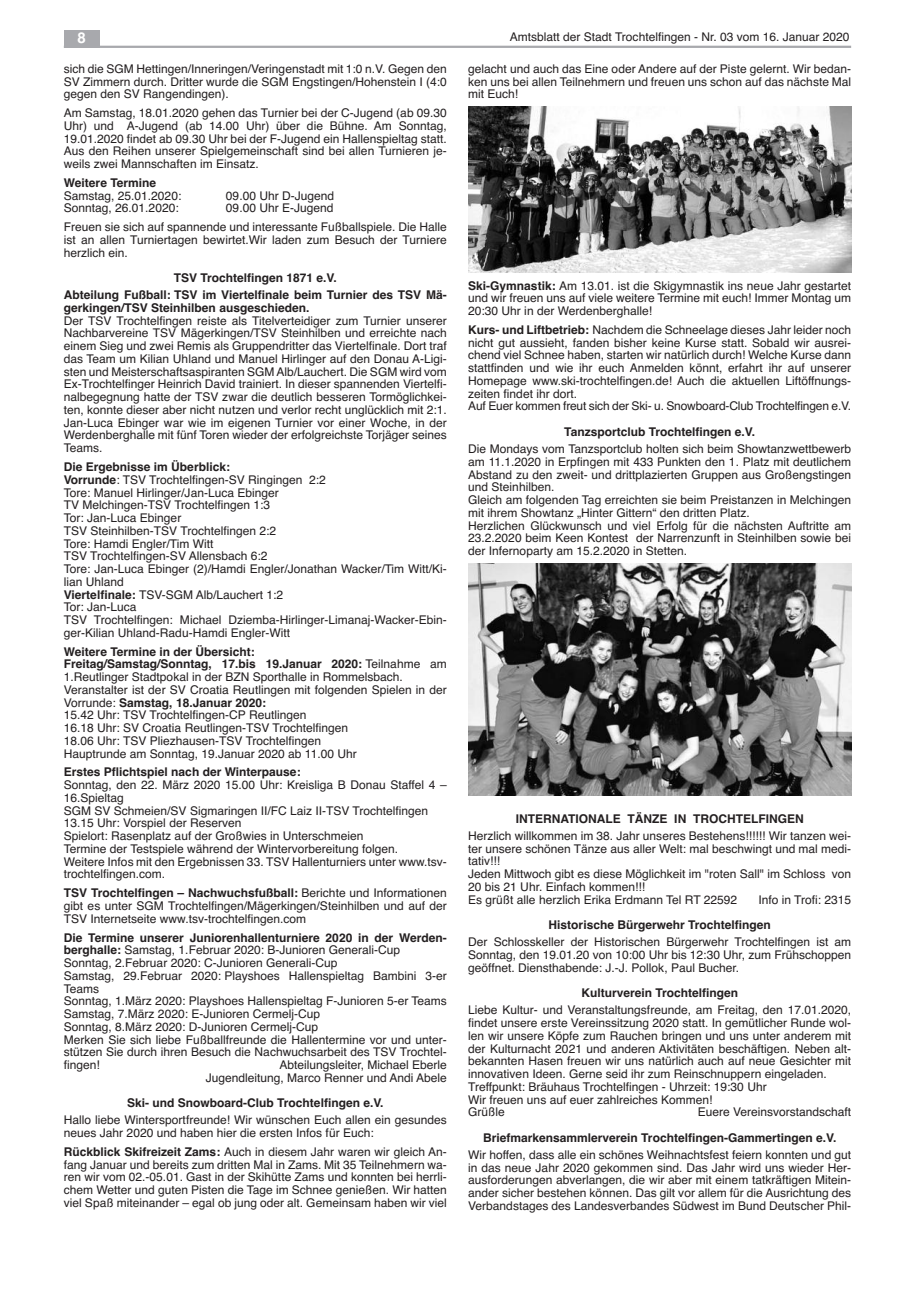
<style>
.page{position:relative;width:915px;height:1297px;background:#fff}
.page>*{position:absolute;margin:0;border:0;box-sizing:border-box;transform-origin:0 0}
.t1{font:700 15px "Helvetica";color:#fff}
.t2{font:12px/12.8px "Helvetica";color:#231f20}
.t3{font:700 12px/17px "Helvetica";color:#231f20;text-align:center}
.s1{font-weight:700}
</style>
<div class="page">
<img style="left:468px;top:106px;width:382px;height:167px">
<img style="left:468px;top:564px;width:382px;height:232px">
<hr style="left:64px;top:46px;width:786px;height:2px;background:#a8a9ad">
<div style="left:64px;top:30px;width:35px;height:17px;background:#a8a9ad"></div>
<p class="t1" style="left:77px;top:29px;width:10px">8</p>
<p class="t2" style="left:509px;top:31px;width:341px">Amtsblatt der Stadt Trochtelfingen - Nr. 03 vom 16. Januar 2020</p>
<p class="t2" style="left:64px;top:62px;width:384px;text-align:justify">sich die SGM Hettingen/Inneringen/Veringenstadt mit 1:0 n.V. Gegen den SV Zimmern durch. Dritter wurde die SGM Engstingen/Hohenstein I (4:0 gegen den SV Rangendingen).</p>
<p class="t2" style="left:64px;top:107px;width:384px;text-align:justify">Am Samstag, 18.01.2020 gehen das Turnier bei der C-Jugend (ab 09.30<br>Uhr) und A-Jugend (ab 14.00 Uhr) über die Bühne. Am Sonntag, 19.01.2020 findet ab 09.30 Uhr bei der F-Jugend ein Hallenspieltag statt.<br>Aus den Reihen unserer Spielgemeinschaft sind bei allen Turnieren je&shy;weils zwei Mannschaften im Einsatz.</p>
<p class="t3" style="left:64px;top:174px;width:94px">Weitere Termine</p>
<p class="t2" style="left:64px;top:189px;width:119px">Samstag, 25.01.2020:</p>
<p class="t2" style="left:226px;top:189px;width:110px">09.00 Uhr D-Jugend</p>
<p class="t2" style="left:64px;top:202px;width:116px">Sonntag, 26.01.2020:</p>
<p class="t2" style="left:64px;top:199px;width:384px;line-height:18.8px;text-indent:162px">09.00 Uhr E-Jugend<br>Freuen sie sich auf spannende und interessante Fußballspiele. Die Halle</p>
<p class="t2" style="left:64px;top:233px;width:384px">ist an allen Turniertagen bewirtet.Wir laden zum Besuch der Turniere herzlich ein.</p>
<p class="t3" style="left:64px;top:270px;width:384px">TSV Trochtelfingen 1871 e.V.<br>Abteilung Fußball: TSV im Viertelfinale beim Turnier des TSV Mä-</p>
<p class="t3" style="left:64px;top:299px;width:247px">gerkingen/TSV Steinhilben ausgeschieden.</p>
<p class="t2" style="left:64px;top:314px;width:384px;text-align:justify">Der TSV Trochtelfingen reiste als Titelverteidiger zum Turnier unserer Nachbarvereine TSV Mägerkingen/TSV Steinhilben und erreichte nach einem Sieg und zwei Remis als Gruppendritter das Viertelfinale. Dort traf das Team um Kilian Uhland und Manuel Hirlinger auf den Donau A-Ligi&shy;sten und Meisterschaftsaspiranten SGM Alb/Lauchert. Die SGM wird vom Ex-Trochtelfinger Heinrich David trainiert. In dieser spannenden Viertelfi&shy;nalbegegnung hatte der TSV zwar die deutlich besseren Tormöglichkei&shy;ten, konnte dieser aber nicht nutzen und verlor recht unglücklich mit 2:1.<br>Jan-Luca Ebinger war wie im eigenen Turnier vor einer Woche, in der Werdenberghalle mit fünf Toren wieder der erfolgreichste Torjäger seines Teams.</p>
<p class="t2" style="left:64px;top:460px;width:384px"><span class="s1">Die Ergebnisse im Überblick:<br>Vorrunde</span>: TSV Trochtelfingen-SV Ringingen 2:2<br>Tore: Manuel Hirlinger/Jan-Luca Ebinger<br>TV Melchingen-TSV Trochtelfingen 1:3<br>Tor: Jan-Luca Ebinger<br>TSV Steinhilben-TSV Trochtelfingen 2:2<br>Tore: Hamdi Engler/Tim Witt<br>TSV Trochtelfingen-SV Allensbach 6:2<br>Tore: Jan-Luca Ebinger (2)/Hamdi Engler/Jonathan Wacker/Tim Witt/Ki&shy;lian Uhland<br><span class="s1">Viertelfinale:</span> TSV-SGM Alb/Lauchert 1:2<br>Tor: Jan-Luca<br>TSV Trochtelfingen: Michael Dziemba-Hirlinger-Limanaj-Wacker-Ebin&shy;ger-Kilian Uhland-Radu-Hamdi Engler-Witt</p>
<p class="t2" style="left:64px;top:645px;width:384px"><span class="s1">Weitere Termine in der Übersicht:<br>Freitag/Samstag/Sonntag, 17.bis 19.Januar 2020:</span> Teilnahme am 1.Reutlinger Stadtpokal in der BZN Sporthalle in Rommelsbach.<br>Veranstalter ist der SV Croatia Reutlingen mit folgenden Spielen in der Vorrunde: <span class="s1">Samstag, 18.Januar 2020:<br></span>15.42 Uhr: TSV Trochtelfingen-CP Reutlingen<br>16.18 Uhr: SV Croatia Reutlingen-TSV Trochtelfingen<br>18.06 Uhr: TSV Pliezhausen-TSV Trochtelfingen<br>Hauptrunde am Sonntag, 19.Januar 2020 ab 11.00 Uhr</p>
<p class="t3" style="left:64px;top:764px;width:238px">Erstes Pflichtspiel nach der Winterpause:</p>
<p class="t2" style="left:64px;top:779px;width:384px">Sonntag, den 22. März 2020 15.00 Uhr: Kreisliga B Donau Staffel 4 – 16.Spieltag<br>SGM SV Schmeien/SV Sigmaringen II/FC Laiz II-TSV Trochtelfingen 13.15 Uhr: Vorspiel der Reserven<br>Spielort: Rasenplatz auf der Großwies in Unterschmeien<br>Termine der Testspiele während der Wintervorbereitung folgen.<br>Weitere Infos mit den Ergebnissen 33. TSV Hallenturniers unter www.tsv&shy;trochtelfingen.com.</p>
<p class="t2" style="left:64px;top:887px;width:384px;text-align:justify"><span class="s1">TSV Trochtelfingen – Nachwuchsfußball:</span> Berichte und Informationen gibt es unter SGM Trochtelfingen/Mägerkingen/Steinhilben und auf der TSV Internetseite www.tsv-trochtelfingen.com</p>
<p class="t2" style="left:64px;top:931px;width:384px"><span class="s1">Die Termine unserer Juniorenhallenturniere 2020 in der Werden&shy;berghalle:</span> Samstag, 1.Februar 2020: B-Junioren Generali-Cup Sonntag, 2.Februar 2020: C-Junioren Generali-Cup<br>Samstag, 29.Februar 2020: Playshoes Hallenspieltag Bambini 3-er Teams<br>Sonntag, 1.März 2020: Playshoes Hallenspieltag F-Junioren 5-er Teams Samstag, 7.März 2020: E-Junioren Cermelj-Cup<br>Sonntag, 8.März 2020: D-Junioren Cermelj-Cup<br>Merken Sie sich liebe Fußballfreunde die Hallentermine vor und unter&shy;stützen Sie durch ihren Besuch die Nachwuchsarbeit des TSV Trochtel&shy;fingen!</p>
<p class="t2" style="left:206px;top:1058px;width:242px;text-align:right">Abteilungsleiter, Michael Eberle<br>Jugendleitung, Marco Renner und Andi Abele</p>
<p class="t3" style="left:127px;top:1095px;width:258px">Ski- und Snowboard-Club Trochtelfingen e.V.</p>
<p class="t2" style="left:64px;top:1114px;width:384px">Hallo liebe Wintersportfreunde! Wir wünschen Euch allen ein gesundes neues Jahr 2020 und haben hier die ersten Infos für Euch:</p>
<p class="t2" style="left:64px;top:1145px;width:384px;text-align:justify"><span class="s1">Rückblick Skifreizeit Zams:</span> Auch in diesem Jahr waren wir gleich An&shy;fang Januar und bereits zum dritten Mal in Zams. Mit 35 Teilnehmern wa&shy;ren wir vom 02.-05.01. Gast in der Skihütte Zams und konnten bei herrli&shy;chem Wetter und guten Pisten die Tage im Schnee genießen. Wir hatten viel Spaß miteinander – egal ob jung oder alt. Gemeinsam haben wir viel</p>
<p class="t2" style="left:468px;top:62px;width:384px;text-align:justify">gelacht und auch das Eine oder Andere auf der Piste gelernt. Wir bedan&shy;ken uns bei allen Teilnehmern und freuen uns schon auf das nächste Mal mit Euch!</p>
<p class="t2" style="left:468px;top:279px;width:384px;text-align:justify"><span class="s1">Ski-Gymnastik:</span> Am 13.01. ist die Skigymnastik ins neue Jahr gestartet und wir freuen uns auf viele weitere Termine mit euch! Immer Montag um 20:30 Uhr in der Werdenberghalle!</p>
<p class="t2" style="left:468px;top:323px;width:384px"><span class="s1">Kurs- und Liftbetrieb:</span> Nachdem die Schneelage dieses Jahr leider noch nicht gut aussieht, fanden bisher keine Kurse statt. Sobald wir ausrei&shy;chend viel Schnee haben, starten wir natürlich durch! Welche Kurse dann stattfinden und wie ihr euch Anmelden könnt, erfahrt ihr auf unserer Homepage www.ski-trochtelfingen.de! Auch die aktuellen Liftöffnungs&shy;zeiten findet ihr dort.<br>Auf Euer kommen freut sich der Ski- u. Snowboard-Club Trochtelfingen e.V.</p>
<p class="t3" style="left:564px;top:423px;width:192px">Tanzsportclub Trochtelfingen e.V.</p>
<p class="t2" style="left:468px;top:442px;width:384px">Die Mondays vom Tanzsportclub holten sich beim Showtanzwettbewerb am 11.1.2020 in Erpfingen mit 433 Punkten den 1. Platz mit deutlichem Abstand zu den zweit- und drittplazierten Gruppen aus Großengstingen und Steinhilben.<br>Gleich am folgenden Tag erreichten sie beim Preistanzen in Melchingen mit ihrem Showtanz „Hinter Gittern“ den dritten Platz.<br>Herzlichen Glückwunsch und viel Erfolg für die nächsten Auftritte am 23.2.2020 beim Keen Kontest der Narrenzunft in Steinhilben sowie bei der Infernoparty am 15.2.2020 in Stetten.</p>
<p class="t3" style="left:515px;top:810px;width:289px">INTERNATIONALE TÄNZE IN TROCHTELFINGEN</p>
<p class="t2" style="left:468px;top:829px;width:384px">Herzlich willkommen im 38. Jahr unseres Bestehens!!!!!! Wir tanzen wei&shy;ter unsere schönen Tänze aus aller Welt: mal beschwingt und mal medi&shy;tativ!!!<br>Jeden Mittwoch gibt es diese Möglichkeit im "roten Sall" im Schloss von 20 bis 21 Uhr. Einfach kommen!!!<br>Es grüßt alle herzlich Erika Erdmann Tel RT 22592</p>
<p class="t2" style="left:758px;top:893px;width:94px">Info in Trofi: 2315</p>
<p class="t3" style="left:548px;top:917px;width:224px">Historische Bürgerwehr Trochtelfingen</p>
<p class="t2" style="left:468px;top:936px;width:384px;text-align:justify">Der Schlosskeller der Historischen Bürgerwehr Trochtelfingen ist am Sonntag, den 19.01.20 von 10:00 Uhr bis 12:30 Uhr, zum Frühschoppen geöffnet. Diensthabende: J.-J. Pollok, Paul Bucher.</p>
<p class="t3" style="left:581px;top:985px;width:158px">Kulturverein Trochtelfingen</p>
<p class="t2" style="left:468px;top:1004px;width:384px">Liebe Kultur- und Veranstaltungsfreunde, am Freitag, den 17.01.2020, findet unsere erste Vereinssitzung 2020 statt. In gemütlicher Runde wol&shy;len wir unsere Köpfe zum Rauchen bringen und uns unter anderem mit der Kulturnacht 2021 und anderen Aktivitäten beschäftigen. Neben alt&shy;bekannten Hasen freuen wir uns natürlich auch auf neue Gesichter mit innovativen Ideen. Gerne seid ihr zum Reinschnuppern eingeladen.<br>Treffpunkt: Bräuhaus Trochtelfingen - Uhrzeit: 19:30 Uhr<br>Wir freuen uns auf euer zahlreiches Kommen!<br>Grüßle</p>
<p class="t2" style="left:697px;top:1106px;width:155px">Euere Vereinsvorstandschaft</p>
<p class="t3" style="left:483px;top:1129px;width:355px">Briefmarkensammlerverein Trochtelfingen-Gammertingen e.V.</p>
<p class="t2" style="left:468px;top:1148px;width:384px;text-align:justify">Wir hoffen, dass alle ein schönes Weihnachtsfest feiern konnten und gut in das neue Jahr 2020 gekommen sind. Das Jahr wird uns wieder Her&shy;ausforderungen abverlangen, die wir aber mit einem tatkräftigen Mitein&shy;ander sicher bestehen können. Das gilt vor allem für die Ausrichtung des Verbandstages des Landesverbandes Südwest im Bund Deutscher Phil-</p>
</div>
